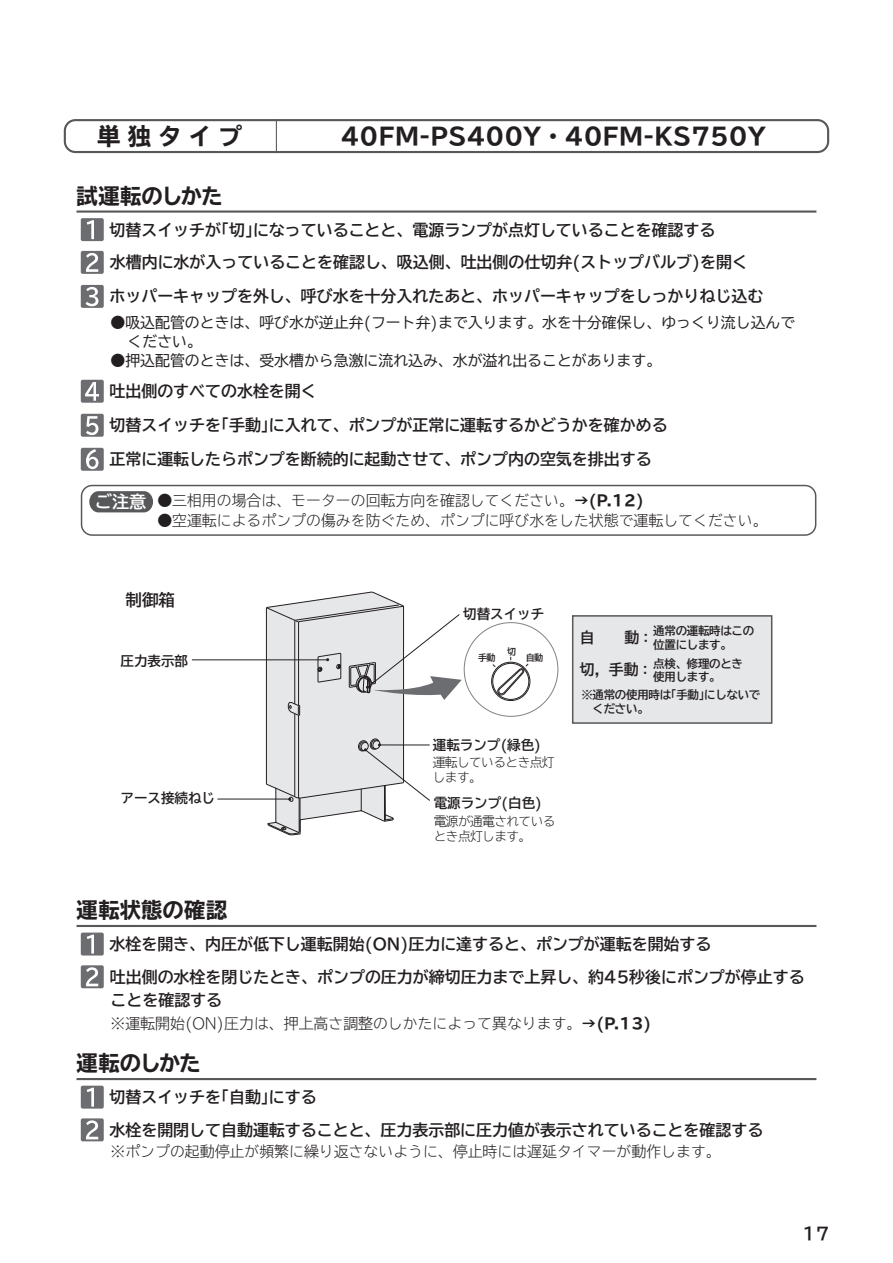
<style>
.page{position:relative;width:893px;height:1263px;background:#fff}
.page>*{position:absolute;margin:0;border:0;box-sizing:border-box;transform-origin:0 0}
.t1{font:700 expanded 23.4px "TBUD Go Std";color:#231f20}
.t2{font:700 expanded 21.3px "TBUD Go Std";letter-spacing:.01em;color:#231f20}
.t3{font:700 expanded 21.3px "TBUD Go Std";letter-spacing:-.015em;color:#231f20}
.t4{font:700 16.95px "TBUD Go Std";color:#fff}
.t5{font:700 16.95px "TBUD Go Std";color:#231f20}
.t6{font:16.5px "TBUD Go Std Bold 90 pv RKSJ H";color:#231f20}
.t7{font:700 15.9px/32.4px "TBUD Go Std";color:#231f20}
.t8{font:300 14.85px "TBUD Go Std Super";color:#231f20}
.t9{font:14.85px/19.2px "TBUD Go Std";color:#231f20}
.t10{font:14.85px "TBUD Go Std Bold 90 pv RKSJ H";color:#231f20}
.t11{font:13.5px "TBUD Go Std Bold 90 pv RKSJ H";color:#231f20}
.t12{font:12.75px/14.9px "TBUD Go Std Super Light 90 pv RKSJ H";letter-spacing:-.05em;color:#231f20}
.t13{font:11.55px/13.5px "TBUD Go Std Bold 90 pv RKSJ H";letter-spacing:-.025em;color:#231f20}
.t14{font:9px "TBUD Go Std Bold 90 pv RKSJ H";color:#231f20}
.s1{font-family:"TBUD Go Std";font-weight:700;font-stretch:expanded}
.s2{font-size:13.5px}
</style>
<div class="page">
<div style="left:64px;top:119px;width:765px;height:34px;border:2px solid #57585a;border-radius:11px"></div>
<hr style="left:276px;top:119px;width:1px;height:34px;background:#57585a">
<div style="left:81px;top:218px;width:23px;height:23px;background:#6c6d70;border-radius:2px"></div>
<svg style="left:87px;top:220px;width:7px;height:19px"></svg>
<div style="left:81px;top:251px;width:23px;height:23px;background:#6c6d70;border-radius:2px"></div>
<svg style="left:86px;top:253px;width:12px;height:19px"></svg>
<div style="left:81px;top:285px;width:23px;height:23px;background:#6c6d70;border-radius:2px"></div>
<svg style="left:86px;top:287px;width:12px;height:19px"></svg>
<div style="left:81px;top:380px;width:23px;height:23px;background:#6c6d70;border-radius:2px"></div>
<svg style="left:85px;top:382px;width:14px;height:19px"></svg>
<div style="left:81px;top:414px;width:23px;height:23px;background:#6c6d70;border-radius:2px"></div>
<svg style="left:86px;top:416px;width:12px;height:19px"></svg>
<hr style="left:77px;top:210px;width:739px;height:3px;background:#57585a">
<div style="left:81px;top:448px;width:23px;height:23px;background:#6c6d70;border-radius:2px"></div>
<svg style="left:86px;top:449px;width:13px;height:20px"></svg>
<div style="left:81px;top:485px;width:735px;height:51px;border:1px solid #57585a;border-radius:11px"></div>
<svg style="left:89px;top:491px;width:64px;height:21px"></svg>
<div style="left:491px;top:662px;width:39px;height:39px;border:1px solid #231f20;border-radius:50%"></div>
<div style="left:492px;top:663px;width:37px;height:37px;border:1px solid #231f20;border-radius:50%"></div>
<svg style="left:492px;top:656px;width:37px;height:41px"></svg>
<hr style="left:217px;top:799px;width:73px;height:1px;background:#231f20">
<hr style="left:192px;top:659px;width:136px;height:1px;background:#231f20">
<svg style="left:266px;top:592px;width:196px;height:244px"></svg>
<div style="left:573px;top:616px;width:199px;height:107px;background:#e6e7e9"></div>
<div style="left:572px;top:615px;width:200px;height:109px;border:2px solid #57585a"></div>
<div style="left:81px;top:932px;width:23px;height:23px;background:#6c6d70;border-radius:2px"></div>
<svg style="left:87px;top:935px;width:7px;height:18px"></svg>
<div style="left:81px;top:965px;width:23px;height:23px;background:#6c6d70;border-radius:2px"></div>
<svg style="left:86px;top:967px;width:12px;height:19px"></svg>
<hr style="left:77px;top:925px;width:739px;height:2px;background:#57585a">
<div style="left:81px;top:1086px;width:23px;height:22px;background:#6c6d70;border-radius:2px"></div>
<svg style="left:87px;top:1088px;width:7px;height:19px"></svg>
<div style="left:81px;top:1118px;width:23px;height:23px;background:#6c6d70;border-radius:2px"></div>
<svg style="left:86px;top:1120px;width:12px;height:19px"></svg>
<hr style="left:77px;top:1078px;width:739px;height:2px;background:#57585a">
<h1 class="t1" style="left:97px;top:123px;width:146px">単独タイプ</h1>
<h1 class="t1" style="left:341px;top:123px;width:427px">40FM-PS400Y・40FM-KS750Y</h1>
<h2 class="t3" style="left:77px;top:184px;width:148px">試運転のしかた</h2>
<p class="t7" style="left:109px;top:214px;width:640px">切替スイッチが｢切｣になっていることと、電源ランプが点灯していることを確認する<br>水槽内に水が入っていることを確認し、吸込側、吐出側の仕切弁(ストップバルブ)を開く</p>
<p class="t7" style="left:109px;top:280px;width:655px">ホッパーキャップを外し、呼び水を十分入れたあと、ホッパーキャップをしっかりねじ込む</p>
<p class="t9" style="left:128px;top:312px;width:699px;text-indent:-17px">●吸込配管のときは、呼び水が逆止弁(フート弁)まで入ります。水を十分確保し、ゆっくり流し込んで　　ください。</p>
<p class="t9" style="left:111px;top:351px;width:552px">●押込配管のときは、受水槽から急激に流れ込み、水が溢れ出ることがあります。</p>
<p class="t7" style="left:109px;top:374px;width:560px;line-height:34px">吐出側のすべての水栓を開く<br>切替スイッチを｢手動｣に入れて、ポンプが正常に運転するかどうかを確かめる</p>
<p class="t7" style="left:109px;top:443px;width:544px">正常に運転したらポンプを断続的に起動させて、ポンプ内の空気を排出する</p>
<p class="t8" style="left:157px;top:488px;width:488px">●三相用の場合は、モーターの回転方向を確認してください。<span class="s1">→(P.12)</span></p>
<p class="t8" style="left:157px;top:508px;width:612px">●空運転によるポンプの傷みを防ぐため、ポンプに呼び水をした状態で運転してください。</p>
<p class="t4" style="left:95px;top:488px;width:53px">ご注意</p>
<p class="t6" style="left:126px;top:587px;width:51px">制御箱</p>
<p class="t11" style="left:463px;top:603px;width:82px">切替スイッチ</p>
<p class="t14" style="left:507px;top:644px;width:10px">切</p>
<p class="t11" style="left:121px;top:650px;width:69px">圧力表示部</p>
<p class="t14" style="left:478px;top:650px;width:19px">手動</p>
<p class="t14" style="left:526px;top:650px;width:19px">自動</p>
<p class="t11" style="left:121px;top:787px;width:96px">アース接続ねじ</p>
<h2 class="t2" style="left:77px;top:898px;width:152px">運転状態の確認</h2>
<p class="t11" style="left:433px;top:734px;width:110px">運転ランプ(緑色)</p>
<p class="t12" style="left:433px;top:755px;width:123px">運転しているとき点灯します。</p>
<p class="t11" style="left:434px;top:792px;width:110px">電源ランプ(白色)</p>
<p class="t12" style="left:434px;top:813px;width:123px">電源が通電されているとき点灯します。</p>
<p class="t10" style="left:580px;top:625px;width:74px">自　　動<span class="s2">：</span></p>
<p class="t13" style="left:653px;top:624px;width:102px">通常の運転時はこの位置にします。</p>
<p class="t10" style="left:580px;top:658px;width:74px">切, 手動<span class="s2">：</span></p>
<p class="t13" style="left:653px;top:657px;width:91px">点検、修理のとき使用します。</p>
<p class="t13" style="left:581px;top:688px;width:181px">※通常の使用時は｢手動｣にしないで　ください。</p>
<p class="t7" style="left:109px;top:928px;width:697px">水栓を開き、内圧が低下し運転開始(ON)圧力に達すると、ポンプが運転を開始する<br>吐出側の水栓を閉じたとき、ポンプの圧力が締切圧力まで上昇し、約45秒後にポンプが停止する</p>
<p class="t7" style="left:111px;top:984px;width:113px">ことを確認する</p>
<p class="t8" style="left:111px;top:1011px;width:542px">※運転開始(ON)圧力は、押上高さ調整のしかたによって異なります。<span class="s1">→(P.13)</span></p>
<h2 class="t2" style="left:77px;top:1051px;width:126px">運転のしかた</h2>
<p class="t7" style="left:109px;top:1081px;width:655px">切替スイッチを｢自動｣にする<br>水栓を開閉して自動運転することと、圧力表示部に圧力値が表示されていることを確認する</p>
<p class="t8" style="left:111px;top:1139px;width:612px">※ポンプの起動停止が頻繁に繰り返さないように、停止時には遅延タイマーが動作します。</p>
<p class="t5" style="left:802px;top:1219px;width:28px">17</p>
</div>
